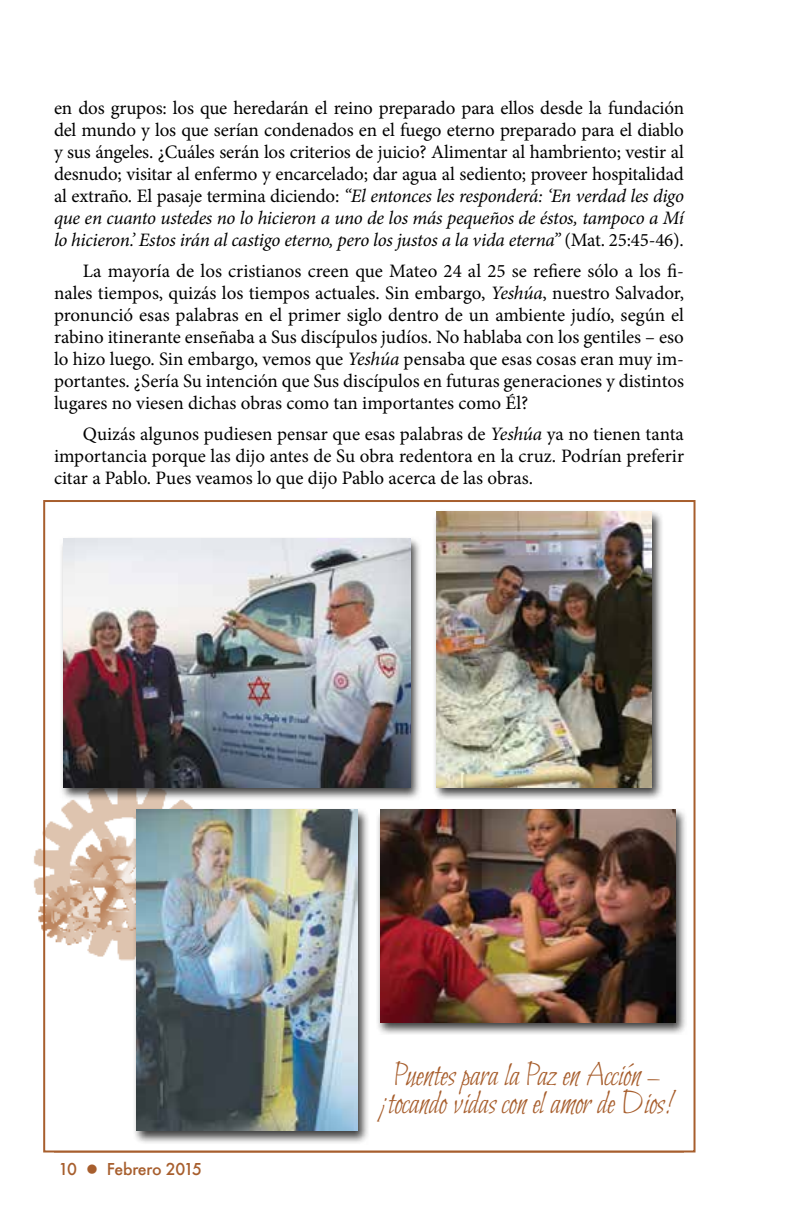
<style>
.page{position:relative;width:792px;height:1224px;background:#fff}
.page>*{position:absolute;margin:0;border:0;box-sizing:border-box;transform-origin:0 0}
.t1{font:34.4px/28px "Bilbo";color:#a75e2d;text-align:center;scale:.87 1}
.t2{font:19px/22px "Minion Pro";letter-spacing:-.005em;color:#000;text-align:justify}
.t3{font:500 16px "Futura";letter-spacing:-.025em;color:#a75e2d}
.s1{font-style:italic}
</style>
<div class="page">
<hr style="left:54px;top:1152px;width:630px;height:1px;background:#a75e2d">
<img style="left:33px;top:801px;width:160px;height:160px">
<div style="left:59px;top:536px;width:363px;height:265px;background:#000;opacity:.75"></div>
<img style="left:64px;top:538px;width:346px;height:249px">
<div style="left:432px;top:509px;width:232px;height:293px;background:#000;opacity:.75"></div>
<img style="left:436px;top:511px;width:216px;height:276px">
<div style="left:132px;top:808px;width:238px;height:337px;background:#000;opacity:.75"></div>
<img style="left:137px;top:810px;width:221px;height:320px">
<div style="left:376px;top:808px;width:311px;height:229px;background:#000;opacity:.75"></div>
<img style="left:380px;top:810px;width:295px;height:212px">
<p class="t2" style="left:54px;top:97px;width:632px">en dos grupos: los que heredarán el reino preparado para ellos desde la fundación del mundo y los que serían condenados en el fuego eterno preparado para el diablo y sus ángeles. ¿Cuáles serán los criterios de juicio? Alimentar al hambriento; vestir al desnudo; visitar al enfermo y encarcelado; dar agua al sediento; proveer hospitalidad al extraño. El pasaje termina diciendo: <span class="s1">“El entonces les responderá: ‘En verdad les digo que en cuanto ustedes no lo hicieron a uno de los más pequeños de éstos, tampoco a Mí lo hicieron.’ Estos irán al castigo eterno, pero los justos a la vida eterna”</span> (Mat. 25:45-46).</p>
<p class="t2" style="left:54px;top:260px;width:632px;text-indent:29px">La mayoría de los cristianos creen que Mateo 24 al 25 se refiere sólo a los fi&shy;nales tiempos, quizás los tiempos actuales. Sin embargo, <span class="s1">Yeshúa</span>, nuestro Salvador, pronunció esas palabras en el primer siglo dentro de un ambiente judío, según el rabino itinerante enseñaba a Sus discípulos judíos. No hablaba con los gentiles – eso lo hizo luego. Sin embargo, vemos que <span class="s1">Yeshúa</span> pensaba que esas cosas eran muy im&shy;portantes. ¿Sería Su intención que Sus discípulos en futuras generaciones y distintos lugares no viesen dichas obras como tan importantes como Él?</p>
<p class="t2" style="left:54px;top:423px;width:632px;text-indent:29px">Quizás algunos pudiesen pensar que esas palabras de <span class="s1">Yeshúa</span> ya no tienen tanta importancia porque las dijo antes de Su obra redentora en la cruz. Podrían preferir citar a Pablo. Pues veamos lo que dijo Pablo acerca de las obras.</p>
<p class="t3" style="left:59px;top:1158px;width:145px">10 ● Febrero 2015</p>
<h1 class="t1" style="left:381px;top:1063px;width:334px">Puentes para la Paz en Acción – ¡tocando vidas con el amor de Dios!</h1>
</div>
